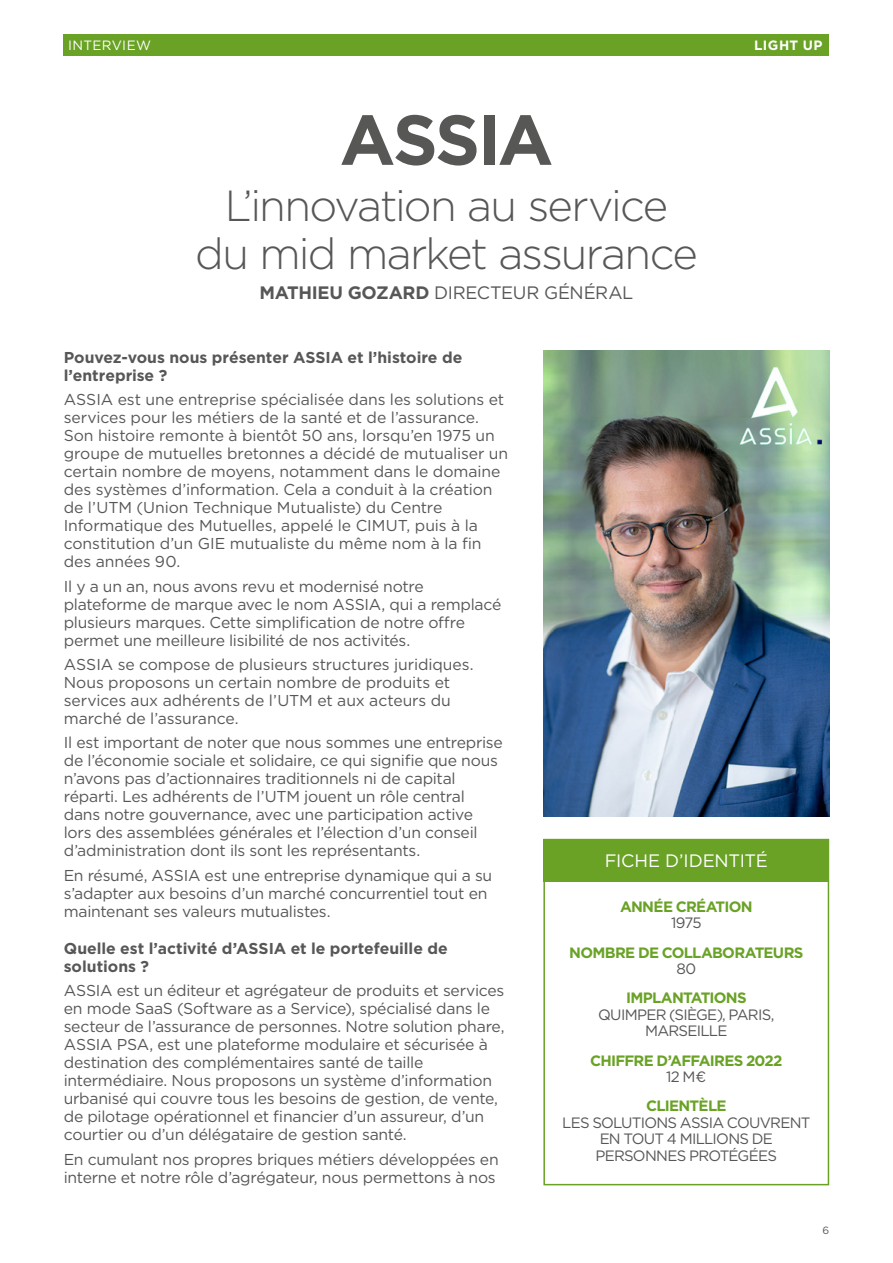
<style>
.page{position:relative;width:893px;height:1263px;background:#fff}
.page>*{position:absolute;margin:0;border:0;box-sizing:border-box;transform-origin:0 0}
.t1{font:700 70.5px "Gotham";letter-spacing:-.04em;color:#575756}
.t2{font:300 43.5px/48px "Gotham";letter-spacing:-.045em;color:#575756;text-align:center}
.t3{font:18px "Gotham";letter-spacing:-.015em;color:#575756}
.t4{font:18px "Gotham";letter-spacing:-.015em;color:#fff}
.t5{font:15.75px/18px "Gotham";letter-spacing:-.015em;color:#575756}
.t6{font:700 15.75px/18px "Gotham";color:#575756}
.t7{font:15px/16.5px "Gotham";letter-spacing:-.05em;color:#575756;text-align:center}
.t8{font:700 15px "Gotham";letter-spacing:-.05em;color:#6aa226}
.t9{font:13.5px "Gotham";letter-spacing:.025em;color:#fff}
.t10{font:700 13.5px "Gotham";letter-spacing:.03em;color:#fff}
.t11{font:10.5px "Gotham";color:#575756}
.s1{font-weight:700}
</style>
<div class="page">
<div style="left:64px;top:34px;width:765px;height:21px;background:#6aa226"></div>
<img style="left:543px;top:350px;width:286px;height:466px">
<div style="left:543px;top:839px;width:286px;height:42px;background:#6aa226"></div>
<div style="left:543px;top:839px;width:286px;height:346px;border:2px solid #6aa226"></div>
<p class="t9" style="left:68px;top:37px;width:85px">INTERVIEW</p>
<p class="t10" style="left:754px;top:36px;width:70px">LIGHT UP</p>
<h1 class="t1" style="left:340px;top:93px;width:215px">ASSIA</h1>
<h2 class="t2" style="left:195px;top:181px;width:504px">L’innovation au service du mid market assurance</h2>
<p class="t3" style="left:260px;top:281px;width:375px"><span class="s1">MATHIEU GOZARD</span> DIRECTEUR GÉNÉRAL</p>
<p class="t6" style="left:64px;top:348px;width:400px">Pouvez-vous nous présenter ASSIA et l’histoire de l’entreprise ?</p>
<p class="t5" style="left:64px;top:390px;width:446px">ASSIA est une entreprise spécialisée dans les solutions et services pour les métiers de la santé et de l’assurance.<br>Son histoire remonte à bientôt 50 ans, lorsqu’en 1975 un groupe de mutuelles bretonnes a décidé de mutualiser un certain nombre de moyens, notamment dans le domaine des systèmes d’information. Cela a conduit à la création de l’UTM (Union Technique Mutualiste) du Centre Informatique des Mutuelles, appelé le CIMUT, puis à la constitution d’un GIE mutualiste du même nom à la fin des années 90.</p>
<p class="t5" style="left:64px;top:577px;width:439px">Il y a un an, nous avons revu et modernisé notre plateforme de marque avec le nom ASSIA, qui a remplacé plusieurs marques. Cette simplification de notre offre permet une meilleure lisibilité de nos activités.</p>
<p class="t5" style="left:64px;top:655px;width:411px">ASSIA se compose de plusieurs structures juridiques.<br>Nous proposons un certain nombre de produits et services aux adhérents de l’UTM et aux acteurs du marché de l’assurance.</p>
<p class="t5" style="left:64px;top:733px;width:440px">Il est important de noter que nous sommes une entreprise de l’économie sociale et solidaire, ce qui signifie que nous n’avons pas d’actionnaires traditionnels ni de capital réparti. Les adhérents de l’UTM jouent un rôle central dans notre gouvernance, avec une participation active lors des assemblées générales et l’élection d’un conseil d’administration dont ils sont les représentants.</p>
<p class="t5" style="left:64px;top:866px;width:430px">En résumé, ASSIA est une entreprise dynamique qui a su s’adapter aux besoins d’un marché concurrentiel tout en maintenant ses valeurs mutualistes.</p>
<p class="t6" style="left:64px;top:939px;width:385px">Quelle est l’activité d’ASSIA et le portefeuille de solutions ?</p>
<p class="t5" style="left:64px;top:981px;width:442px">ASSIA est un éditeur et agrégateur de produits et services en mode SaaS (Software as a Service), spécialisé dans le secteur de l’assurance de personnes. Notre solution phare, ASSIA PSA, est une plateforme modulaire et sécurisée à destination des complémentaires santé de taille intermédiaire. Nous proposons un système d’information urbanisé qui couvre tous les besoins de gestion, de vente, de pilotage opérationnel et financier d’un assureur, d’un courtier ou d’un délégataire de gestion santé.</p>
<p class="t5" style="left:64px;top:1150px;width:436px">En cumulant nos propres briques métiers développées en interne et notre rôle d’agrégateur, nous permettons à nos</p>
<p class="t4" style="left:605px;top:849px;width:165px">FICHE D’IDENTITÉ</p>
<p class="t8" style="left:620px;top:896px;width:134px">ANNÉE CRÉATION</p>
<p class="t7" style="left:671px;top:914px;width:32px">1975</p>
<p class="t8" style="left:569px;top:942px;width:236px">NOMBRE DE COLLABORATEURS</p>
<p class="t7" style="left:676px;top:960px;width:21px">80</p>
<p class="t8" style="left:626px;top:988px;width:122px">IMPLANTATIONS</p>
<p class="t7" style="left:598px;top:1006px;width:178px">QUIMPER (SIÈGE), PARIS,<br>MARSEILLE</p>
<p class="t8" style="left:590px;top:1050px;width:194px">CHIFFRE D’AFFAIRES 2022</p>
<p class="t7" style="left:666px;top:1068px;width:42px">12 M €</p>
<p class="t8" style="left:646px;top:1096px;width:82px">CLIENTÈLE</p>
<p class="t7" style="left:562px;top:1114px;width:250px">LES SOLUTIONS ASSIA COUVRENT<br>EN TOUT 4 MILLIONS DE<br>PERSONNES PROTÉGÉES</p>
<p class="t11" style="left:822px;top:1224px;width:8px">6</p>
</div>
